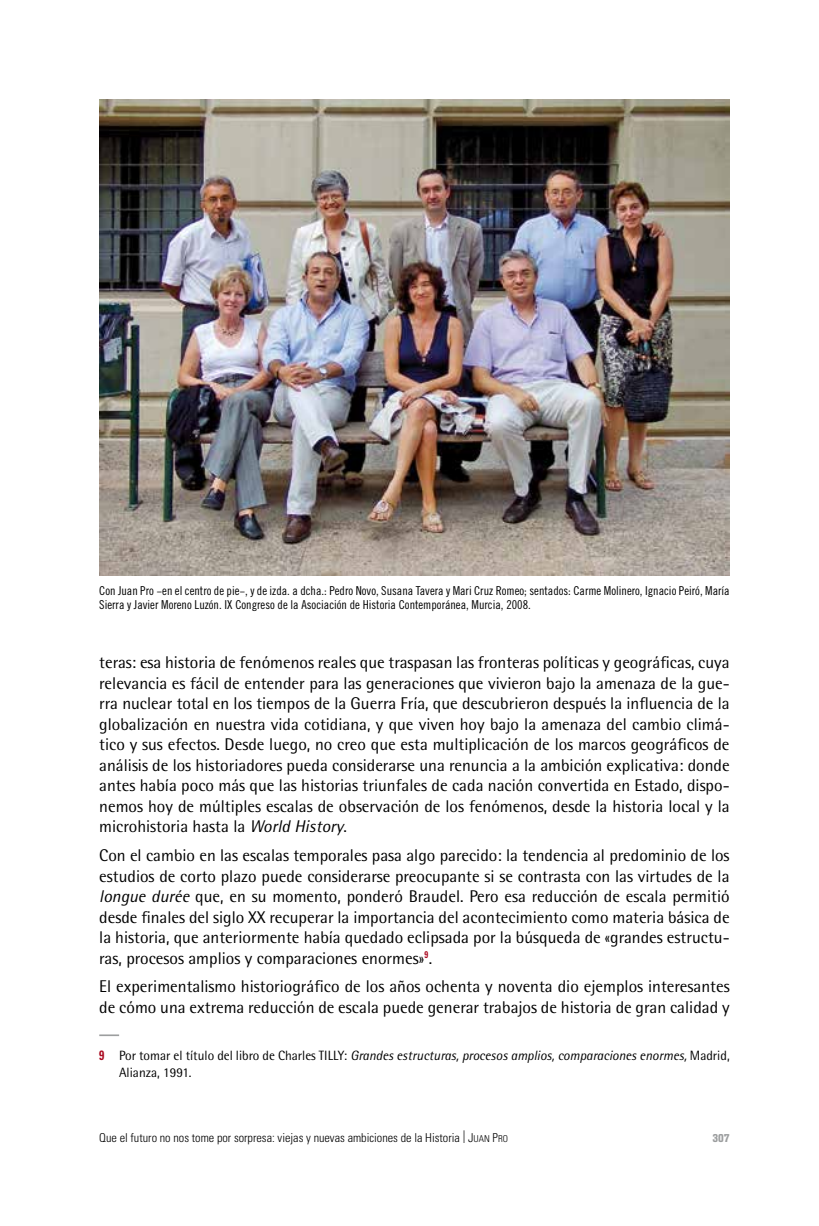
<style>
.page{position:relative;width:819px;height:1226px;background:#fff}
.page>*{position:absolute;margin:0;border:0;box-sizing:border-box;transform-origin:0 0}
.t1{font:16.97px/20.5px "Rotis Semi Sans";color:#000;text-align:justify}
.t2{font:13.47px/17px "Rotis Semi Sans";color:#000}
.t3{font:12.25px/14px "Trade Gothic Cond Eighteen";color:#000}
.t4{font:300 condensed 12.25px "Univers";color:#000}
.t5{font:12.25px "BCA Grotesk Bld";color:#9c9e9f}
.s1{font-family:"Rotis Semi Sans";font-weight:300}
.s2{font-style:italic}
.s3{font-weight:300}
.s4{font-family:"Univers";font-weight:700;font-stretch:condensed;color:#aa081f}
.s5{font-size:17.5px}
.s6{font-style:inherit}
.s7{font-size:9.45px}
</style>
<div class="page">
<svg style="left:99px;top:1034px;width:20px;height:1px"></svg>
<img style="left:99px;top:99px;width:630px;height:477px">
<p class="t3" style="left:99px;top:583px;width:632px">Con Juan Pro <span class="s1">–</span>en el centro de pie<span class="s1">–</span>, y de izda. a dcha.: Pedro Novo, Susana Tavera y Mari Cruz Romeo; sentados: Carme Molinero, Ignacio Peiró, María<br>Sierra y Javier Moreno Luzón. IX Congreso de la Asociación de Historia Contemporánea, Murcia, 2008.</p>
<p class="t1" style="left:99px;top:652px;width:632px">teras: esa historia de fenómenos reales que traspasan las fronteras políticas y geográficas, cuya relevancia es fácil de entender para las generaciones que vivieron bajo la amenaza de la gue&shy;rra nuclear total en los tiempos de la Guerra Fría, que descubrieron después la influencia de la globalización en nuestra vida cotidiana, y que viven hoy bajo la amenaza del cambio climá&shy;tico y sus efectos. Desde luego, no creo que esta multiplicación de los marcos geográficos de análisis de los historiadores pueda considerarse una renuncia a la ambición explicativa: donde antes había poco más que las historias triunfales de cada nación convertida en Estado, dispo&shy;nemos hoy de múltiples escalas de observación de los fenómenos, desde la historia local y la microhistoria hasta la <span class="s2">World History</span>.</p>
<p class="t1" style="left:99px;top:844px;width:632px">Con el cambio en las escalas temporales pasa algo parecido: la tendencia al predominio de los estudios de corto plazo puede considerarse preocupante si se contrasta con las virtudes de la <span class="s2">longue durée</span> que, en su momento, ponderó Braudel. Pero esa reducción de escala permitió desde finales del siglo XX recuperar la importancia del acontecimiento como materia básica de la historia, que anteriormente había quedado eclipsada por la búsqueda de <span class="s3">«</span>grandes estructu&shy;ras, procesos amplios y comparaciones enormes<span class="s3">»</span><sup>9</sup>.</p>
<p class="t1" style="left:99px;top:976px;width:632px">El experimentalismo historiográfico de los años ochenta y noventa dio ejemplos interesantes de cómo una extrema reducción de escala puede generar trabajos de historia de gran calidad y</p>
<p class="t2" style="left:119px;top:1046px;width:612px;text-indent:-20px"><span class="s4">9</span> Por tomar el título del libro de Charles TILLY: <span class="s2">Grandes estructuras, procesos amplios, comparaciones enormes,</span> Madrid,<br>Alianza, 1991.</p>
<p class="t4" style="left:99px;top:1129px;width:409px">Que el futuro no nos tome por sorpresa: viejas y nuevas ambiciones de la Historia <span class="s5">|</span> <span class="s6">J</span><span class="s7">UAN</span> <span class="s6">P</span><span class="s7">RO</span></p>
<p class="t5" style="left:712px;top:1129px;width:19px">307</p>
</div>
